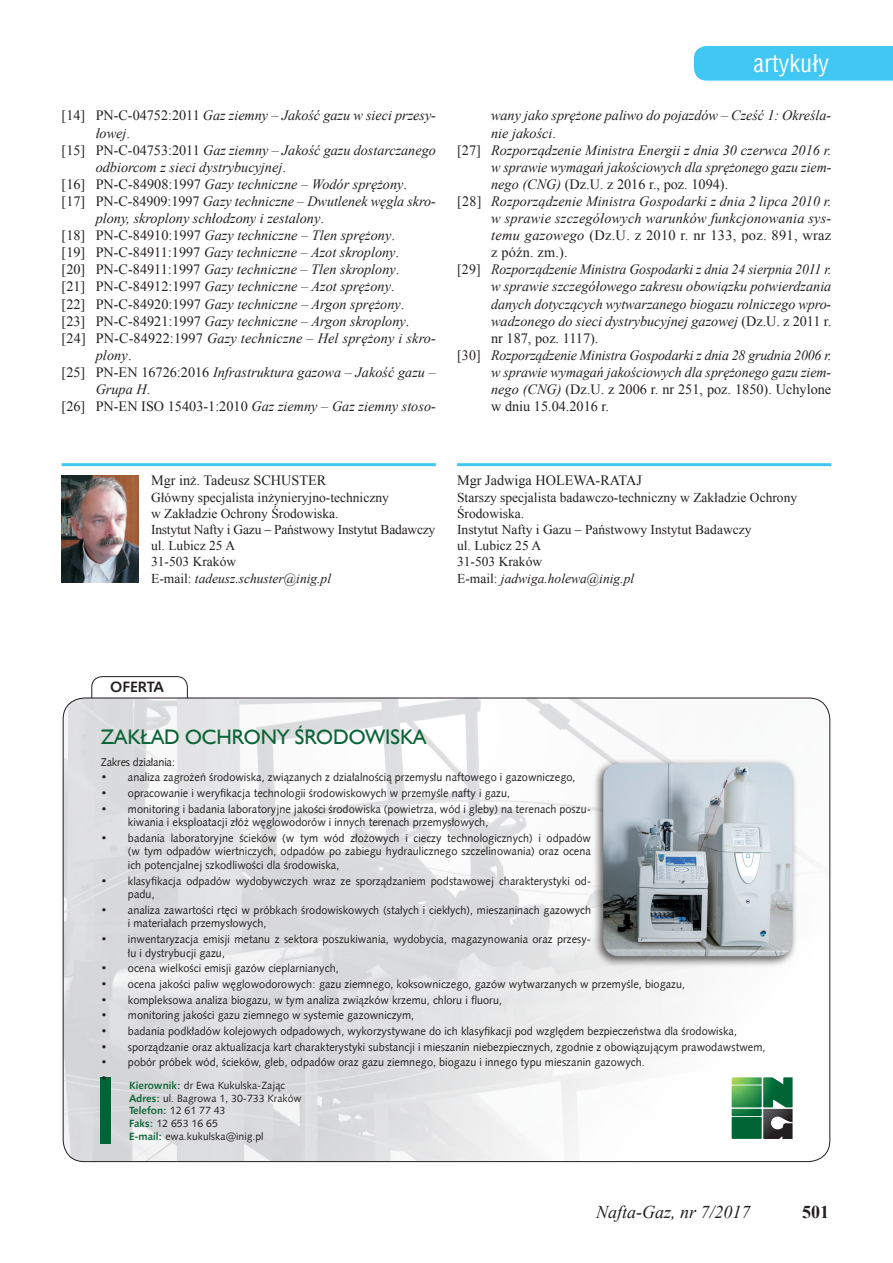
<style>
.page{position:relative;width:893px;height:1263px;background:#fff}
.page>*{position:absolute;margin:0;border:0;box-sizing:border-box;transform-origin:0 0}
.t1{font:24px "Switzerland Condensed";color:#fff}
.t2{font:21px "Humanst 521 EU";color:#0b6437}
.t3{font:italic 18px "Times New Roman";color:#231f20}
.t4{font:700 18px "Times New Roman";color:#231f20}
.t5{font:700 15px "Humanst 531 EU";color:#231f20}
.t6{font:italic 14.25px "Times New Roman";color:#231f20}
.t7{font:14.25px "Times New Roman";color:#231f20}
.t8{font:14.25px "Times New Roman";letter-spacing:.02em;color:#231f20}
.t9{font:13.5px/16.2px "Times New Roman";color:#231f20}
.t10{font:11.25px/13.5px "Humanst 531 EU";color:#231f20}
.t11{font:11.25px "Humanst 531 EU";letter-spacing:-.02em;color:#231f20}
.t12{font:10.5px/12.6px "Humanst 531 EU";color:#231f20}
.s1{font-style:normal}
.s2{font-style:italic}
.s3{font-weight:700;color:#0b6437}
</style>
<div class="page">
<div style="left:694px;top:46px;width:199px;height:35px;background:#40c7f4"></div>
<hr style="left:62px;top:463px;width:374px;height:3px;background:#40c7f4">
<img style="left:62px;top:475px;width:76px;height:107px">
<hr style="left:457px;top:463px;width:374px;height:3px;background:#40c7f4">
<img style="left:63px;top:698px;width:767px;height:463px">
<div style="left:101px;top:1077px;width:10px;height:67px;background:#006437"></div>
<svg style="left:732px;top:1077px;width:61px;height:62px;background:#3f8057"></svg>
<svg style="left:91px;top:676px;width:97px;height:23px"></svg>
<div style="left:592px;top:758px;width:206px;height:209px;background:#231f20;opacity:.75"></div>
<img style="left:603px;top:763px;width:190px;height:193px">
<p class="t6" style="left:62px;top:106px;width:376px"><span class="s1">[14] PN-C-04752:2011</span> Gaz ziemny – Jakość gazu w sieci przesy-</p>
<p class="t6" style="left:96px;top:123px;width:36px">łowej<span class="s1">.</span></p>
<p class="t6" style="left:62px;top:140px;width:376px"><span class="s1">[15] PN-C-04753:2011</span> Gaz ziemny – Jakość gazu dostarczanego</p>
<p class="t6" style="left:96px;top:157px;width:192px">odbiorcom z sieci dystrybucyjnej<span class="s1">.</span></p>
<p class="t6" style="left:62px;top:174px;width:347px"><span class="s1">[16] PN-C-84908:1997</span> Gazy techniczne – Wodór sprężony<span class="s1">.</span></p>
<p class="t6" style="left:62px;top:191px;width:376px"><span class="s1">[17] PN-C-84909:1997</span> Gazy techniczne – Dwutlenek węgla skro-</p>
<p class="t6" style="left:96px;top:208px;width:230px">plony, skroplony schłodzony i zestalony<span class="s1">.</span></p>
<p class="t6" style="left:62px;top:226px;width:335px"><span class="s1">[18] PN-C-84910:1997</span> Gazy techniczne – Tlen sprężony<span class="s1">.</span></p>
<p class="t6" style="left:62px;top:243px;width:339px"><span class="s1">[19] PN-C-84911:1997</span> Gazy techniczne – Azot skroplony<span class="s1">.</span></p>
<p class="t6" style="left:62px;top:260px;width:339px"><span class="s1">[20] PN-C-84911:1997</span> Gazy techniczne – Tlen skroplony<span class="s1">.</span></p>
<p class="t6" style="left:62px;top:277px;width:334px"><span class="s1">[21] PN-C-84912:1997</span> Gazy techniczne – Azot sprężony<span class="s1">.</span></p>
<p class="t6" style="left:62px;top:294px;width:344px"><span class="s1">[22] PN-C-84920:1997</span> Gazy techniczne – Argon sprężony<span class="s1">.</span></p>
<p class="t6" style="left:62px;top:311px;width:349px"><span class="s1">[23] PN-C-84921:1997</span> Gazy techniczne – Argon skroplony<span class="s1">.</span></p>
<p class="t6" style="left:62px;top:328px;width:376px"><span class="s1">[24] PN-C-84922:1997</span> Gazy techniczne – Hel sprężony i skro-</p>
<p class="t6" style="left:96px;top:345px;width:37px">plony<span class="s1">.</span></p>
<p class="t6" style="left:62px;top:362px;width:376px"><span class="s1">[25] PN-EN 16726:2016</span> Infrastruktura gazowa – Jakość gazu –</p>
<p class="t6" style="left:96px;top:379px;width:56px">Grupa H<span class="s1">.</span></p>
<p class="t6" style="left:62px;top:397px;width:376px"><span class="s1">[26] PN-EN ISO 15403-1:2010</span> Gaz ziemny – Gaz ziemny stoso-</p>
<h1 class="t1" style="left:754px;top:48px;width:77px">artykuły</h1>
<p class="t6" style="left:491px;top:106px;width:342px">wany jako sprężone paliwo do pojazdów – Cześć 1: Określa-</p>
<p class="t6" style="left:491px;top:123px;width:66px">nie jakości<span class="s1">.</span></p>
<p class="t6" style="left:457px;top:140px;width:376px"><span class="s1">[27]</span> Rozporządzenie Ministra Energii z dnia 30 czerwca 2016 r.</p>
<p class="t6" style="left:491px;top:157px;width:342px">w sprawie wymagań jakościowych dla sprężonego gazu ziem-</p>
<p class="t7" style="left:491px;top:174px;width:239px"><span class="s2">nego (CNG)</span> (Dz.U. z 2016 r., poz. 1094).</p>
<p class="t6" style="left:457px;top:191px;width:376px"><span class="s1">[28]</span> Rozporządzenie Ministra Gospodarki z dnia 2 lipca 2010 r.</p>
<p class="t6" style="left:491px;top:208px;width:342px">w sprawie szczegółowych warunków funkcjonowania sys-</p>
<p class="t8" style="left:491px;top:226px;width:342px"><span class="s2">temu gazowego</span> (Dz.U. z 2010 r. nr 133, poz. 891, wraz</p>
<p class="t7" style="left:491px;top:243px;width:78px">z późn. zm.).</p>
<p class="t6" style="left:457px;top:260px;width:376px"><span class="s1">[29]</span> Rozporządzenie Ministra Gospodarki z dnia 24 sierpnia 2011 r.</p>
<p class="t6" style="left:491px;top:277px;width:342px">w sprawie szczegółowego zakresu obowiązku potwierdzania</p>
<p class="t6" style="left:491px;top:294px;width:342px">danych dotyczących wytwarzanego biogazu rolniczego wpro-</p>
<p class="t6" style="left:491px;top:311px;width:342px">wadzonego do sieci dystrybucyjnej gazowej <span class="s1">(Dz.U. z 2011 r.</span></p>
<p class="t7" style="left:491px;top:328px;width:109px">nr 187, poz. 1117).</p>
<p class="t6" style="left:457px;top:345px;width:376px"><span class="s1">[30]</span> Rozporządzenie Ministra Gospodarki z dnia 28 grudnia 2006 r.</p>
<p class="t6" style="left:491px;top:362px;width:342px">w sprawie wymagań jakościowych dla sprężonego gazu ziem-</p>
<p class="t7" style="left:491px;top:380px;width:342px"><span class="s2">nego (CNG)</span> (Dz.U. z 2006 r. nr 251, poz. 1850). Uchylone</p>
<p class="t7" style="left:491px;top:397px;width:119px">w dniu 15.04.2016 r.</p>
<p class="t7" style="left:151px;top:471px;width:121px">Mgr inż. Tadeusz Schuster</p>
<p class="t9" style="left:151px;top:489px;width:286px">Główny specjalista inżynieryjno-techniczny<br>w Zakładzie Ochrony Środowiska.<br>Instytut Nafty i Gazu – Państwowy Instytut Badawczy ul. Lubicz 25 A<br>31-503 Kraków<br>E-mail: <span class="s2">tadeusz.schuster@inig.pl</span></p>
<p class="t7" style="left:457px;top:471px;width:100px">Mgr Jadwiga Holewa</p>
<p class="t7" style="left:596px;top:471px;width:46px">-RATAj</p>
<p class="t9" style="left:457px;top:489px;width:342px">Starszy specjalista badawczo-techniczny w Zakładzie Ochrony<br>Środowiska.<br>Instytut Nafty i Gazu – Państwowy Instytut Badawczy<br>ul. Lubicz 25 A<br>31-503 Kraków<br>E-mail: <span class="s2">jadwiga.holewa@inig.pl</span></p>
<h3 class="t5" style="left:110px;top:678px;width:55px">OFERTA</h3>
<h2 class="t2" style="left:101px;top:724px;width:327px">ZAKŁAD OCHRONY ŚRODOWISKA</h2>
<p class="t11" style="left:101px;top:755px;width:76px">Zakres działania:</p>
<p class="t10" style="left:101px;top:771px;width:476px">• analiza zagrożeń środowiska, związanych z działalnością przemysłu naftowego i gazowniczego,</p>
<p class="t10" style="left:101px;top:786px;width:411px">• opracowanie i weryfikacja technologii środowiskowych w przemyśle nafty i gazu,</p>
<p class="t10" style="left:128px;top:802px;width:465px;text-indent:-27px">• monitoring i badania laboratoryjne jakości środowiska (powietrza, wód i gleby) na terenach poszu&shy;kiwania i eksploatacji złóż węglowodorów i innych terenach przemysłowych,</p>
<p class="t10" style="left:128px;top:831px;width:465px;text-align:justify;text-indent:-27px">• badania laboratoryjne ścieków (w tym wód złożowych i cieczy technologicznych) i odpadów (w tym odpadów wiertniczych, odpadów po zabiegu hydraulicznego szczelinowania) oraz ocena ich potencjalnej szkodliwości dla środowiska,</p>
<p class="t10" style="left:128px;top:874px;width:465px;text-indent:-27px">• klasyfikacja odpadów wydobywczych wraz ze sporządzaniem podstawowej charakterystyki od&shy;padu,</p>
<p class="t10" style="left:128px;top:903px;width:465px;text-indent:-27px">• analiza zawartości rtęci w próbkach środowiskowych (stałych i ciekłych), mieszaninach gazowych i materiałach przemysłowych,</p>
<p class="t10" style="left:128px;top:932px;width:465px;text-indent:-27px">• inwentaryzacja emisji metanu z sektora poszukiwania, wydobycia, magazynowania oraz przesy&shy;łu i dystrybucji gazu,</p>
<p class="t10" style="left:101px;top:961px;width:239px">• ocena wielkości emisji gazów cieplarnianych,</p>
<p class="t10" style="left:101px;top:977px;width:586px">• ocena jakości paliw węglowodorowych: gazu ziemnego, koksowniczego, gazów wytwarzanych w przemyśle, biogazu,</p>
<p class="t10" style="left:101px;top:993px;width:403px">• kompleksowa analiza biogazu, w tym analiza związków krzemu, chloru i fluoru,</p>
<p class="t10" style="left:101px;top:1008px;width:315px">• monitoring jakości gazu ziemnego w systemie gazowniczym,</p>
<p class="t10" style="left:101px;top:1024px;width:638px">• badania podkładów kolejowych odpadowych, wykorzystywane do ich klasyfikacji pod względem bezpieczeństwa dla środowiska,</p>
<p class="t10" style="left:101px;top:1040px;width:666px">• sporządzanie oraz aktualizacja kart charakterystyki substancji i mieszanin niebezpiecznych, zgodnie z obowiązującym prawodawstwem,</p>
<p class="t10" style="left:101px;top:1054px;width:546px;line-height:15.6px">• pobór próbek wód, ścieków, gleb, odpadów oraz gazu ziemnego, biogazu i innego typu mieszanin gazowych. •</p>
<p class="t12" style="left:129px;top:1079px;width:174px"><span class="s3">Kierownik:</span> dr Ewa Kukulska-Zając<br><span class="s3">Adres:</span> ul. Bagrowa 1, 30-733 Kraków<br><span class="s3">Telefon:</span> 12 61 77 43<br><span class="s3">Faks:</span> 12 653 16 65<br><span class="s3">E-mail:</span> ewa.kukulska@inig.pl</p>
<h3 class="t3" style="left:596px;top:1200px;width:156px">Nafta-Gaz, nr 7/2017</h3>
<h3 class="t4" style="left:802px;top:1199px;width:28px">501</h3>
</div>
